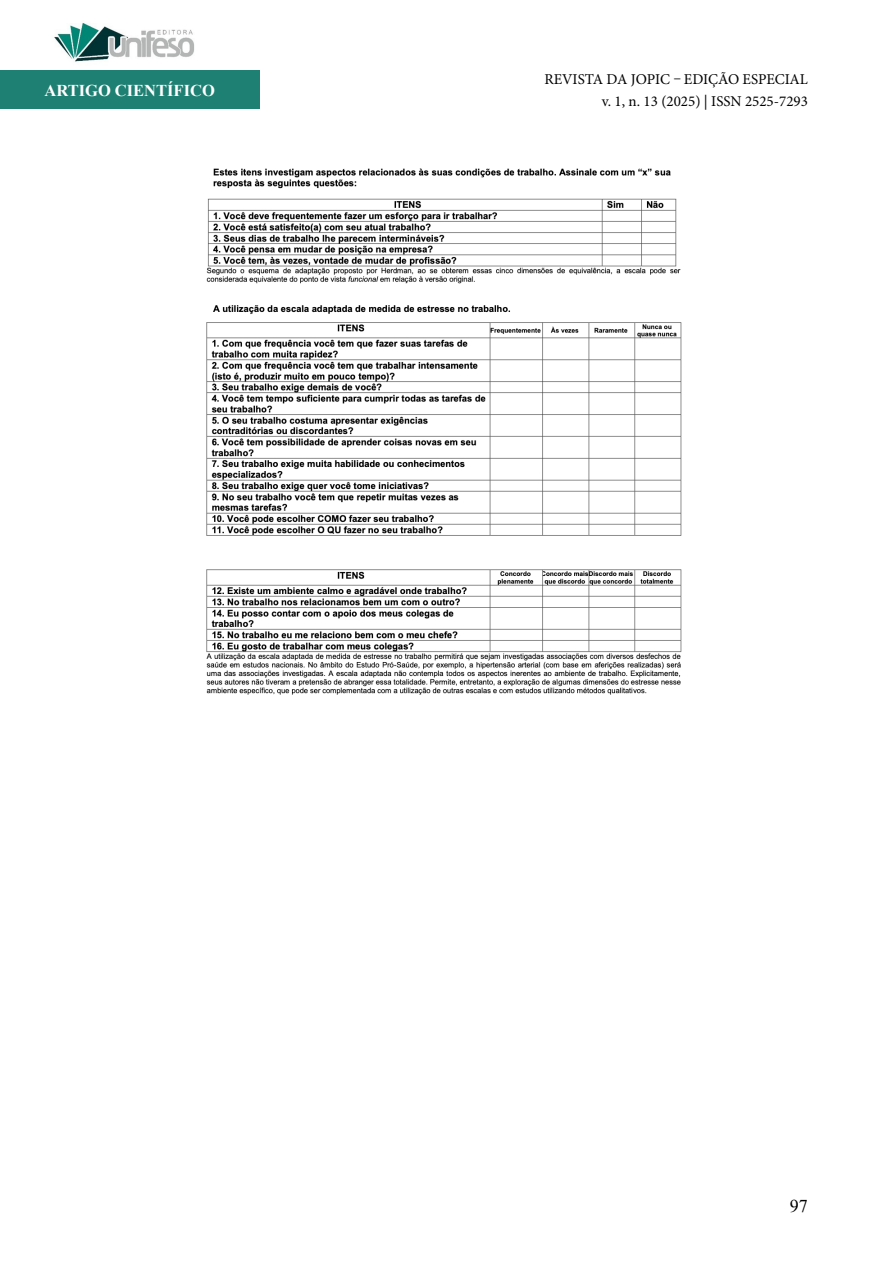
<style>
.page{position:relative;width:893px;height:1263px;background:#fff}
.page>*{position:absolute;margin:0;border:0;box-sizing:border-box;transform-origin:0 0}
.t1{font:18px "Times New Roman";color:#000}
.t2{font:700 16.5px "Times New Roman";color:#fff}
.t3{font:15px/22.5px "Minion Pro";color:#000;text-align:right}
</style>
<div class="page">
<div style="left:0;top:71px;width:259px;height:38px;background:#1e8072"></div>
<img style="left:54px;top:23px;width:140px;height:39px">
<img style="left:206px;top:168px;width:476px;height:527px">
<p class="t2" style="left:44px;top:78px;width:172px">ARTIGO CIENTÍFICO</p>
<p class="t3" style="left:544px;top:68px;width:265px">REVISTA DA JOPIC – EDIÇÃO ESPECIAL v. 1, n. 13 (2025) | ISSN 2525-7293</p>
<p class="t1" style="left:790px;top:1193px;width:19px">97</p>
</div>
